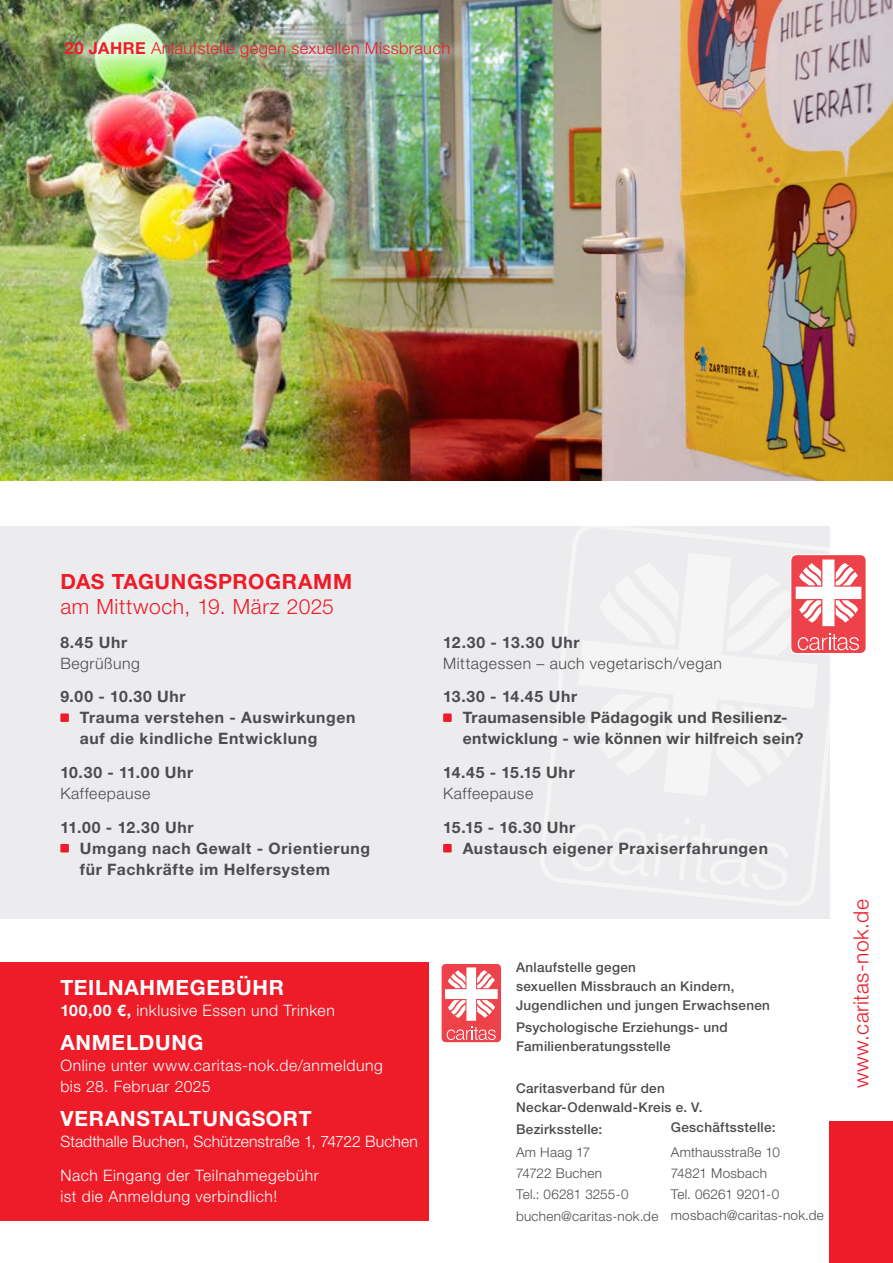
<style>
.page{position:relative;width:893px;height:1263px;background:#fff}
.page>*{position:absolute;margin:0;border:0;box-sizing:border-box;transform-origin:0 0}
.t1{font:700 21px "Helvetica Neue LT Std";letter-spacing:.035em;color:#fff}
.t2{font:300 21px "Helvetica Neue LT Std";letter-spacing:.02em;color:#ee1c28}
.t3{font:700 21px "Helvetica Neue LT Std";letter-spacing:.03em;color:#ee1c28}
.t4{font:300 16.5px "Helvetica Neue LT Std";letter-spacing:.025em;color:#ee1c28}
.t5{font:700 15.75px/21px "Helvetica Neue LT Std";letter-spacing:.04em;color:#4b4c4d}
.t6{font:300 15.75px/21px "Helvetica Neue LT Std";letter-spacing:.035em;color:#fff}
.t7{font:700 15.75px/21px "Helvetica Neue LT Std";letter-spacing:.02em;color:#4b4c4d}
.t8{font:300 15.75px/33.8px "Helvetica Neue LT Std";letter-spacing:.005em;color:#fff}
.t9{font:300 15.75px "Helvetica Neue LT Std";letter-spacing:.035em;color:#4b4c4d}
.t10{font:500 13.5px/19.2px "Helvetica Neue LT Std";letter-spacing:.02em;color:#4b4c4d}
.t11{font:300 13.5px/21.3px "Helvetica Neue LT Std";letter-spacing:.02em;color:#4b4c4d}
.s1{font-weight:700}
</style>
<div class="page">
<div style="left:0;top:526px;width:829px;height:393px;background:#ececee"></div>
<svg style="left:441px;top:963px;width:61px;height:80px"></svg>
<div style="left:442px;top:964px;width:59px;height:78px;background:#ee424a;border-radius:4px"></div>
<svg style="left:445px;top:967px;width:53px;height:73px"></svg>
<div style="left:829px;top:1121px;width:64px;height:142px;background:#ee1c28"></div>
<div style="left:0;top:962px;width:429px;height:258px;background:#ee1c28"></div>
<img style="left:463px;top:0;width:430px;height:480px">
<img style="left:0;top:0;width:463px;height:480px">
<svg style="left:790px;top:554px;width:77px;height:100px"></svg>
<div style="left:791px;top:555px;width:75px;height:98px;background:#ee424a;border-radius:6px"></div>
<svg style="left:790px;top:559px;width:71px;height:97px"></svg>
<div style="left:60px;top:713px;width:9px;height:9px;background:#ee1c28"></div>
<div style="left:60px;top:844px;width:9px;height:8px;background:#ee1c28"></div>
<div style="left:443px;top:713px;width:9px;height:9px;background:#ee1c28"></div>
<div style="left:443px;top:844px;width:9px;height:8px;background:#ee1c28"></div>
<div style="left:47px;top:23px;width:421px;height:53px;background:#fff;opacity:.75"></div>
<p class="t4" style="left:65px;top:38px;width:387px"><span class="s1">20 JAHRE</span> Anlaufstelle gegen sexuellen Missbrauch</p>
<h1 class="t3" style="left:60px;top:568px;width:293px">DAS TAGUNGSPROGRAMM</h1>
<h1 class="t2" style="left:60px;top:594px;width:275px">am Mittwoch, 19. März 2025</h1>
<p class="t5" style="left:60px;top:631px;width:68px">8.45 Uhr</p>
<p class="t9" style="left:60px;top:653px;width:81px">Begrüßung</p>
<p class="t5" style="left:80px;top:686px;width:277px;text-indent:-20px">9.00 - 10.30 Uhr<br>Trauma verstehen - Auswirkungen auf die kindliche Entwicklung</p>
<p class="t5" style="left:60px;top:762px;width:134px">10.30 - 11.00 Uhr</p>
<p class="t9" style="left:60px;top:784px;width:92px">Kaffeepause</p>
<p class="t5" style="left:80px;top:816px;width:292px;text-indent:-19px">11.00 - 12.30 Uhr<br>Umgang nach Gewalt - Orientierung für Fachkräfte im Helfersystem</p>
<p class="t5" style="left:443px;top:631px;width:138px">12.30 - 13.30 Uhr</p>
<p class="t9" style="left:443px;top:653px;width:280px">Mittagessen – auch vegetarisch/vegan</p>
<p class="t7" style="left:463px;top:686px;width:342px;text-indent:-20px">13.30 - 14.45 Uhr<br>Traumasensible Pädagogik und Resilienz&shy;entwicklung - wie können wir hilfreich sein?</p>
<p class="t7" style="left:443px;top:762px;width:133px">14.45 - 15.15 Uhr</p>
<p class="t9" style="left:443px;top:784px;width:92px">Kaffeepause</p>
<p class="t5" style="left:463px;top:816px;width:307px;text-indent:-19px">15.15 - 16.30 Uhr<br>Austausch eigener Praxiserfahrungen</p>
<h1 class="t1" style="left:60px;top:975px;width:225px">TEILNAHMEGEBÜHR</h1>
<p class="t6" style="left:60px;top:1000px;width:276px"><span class="s1">100,00 €,</span> inklusive Essen und Trinken</p>
<h1 class="t1" style="left:60px;top:1030px;width:145px">ANMELDUNG</h1>
<p class="t6" style="left:60px;top:1055px;width:324px">Online unter www.caritas-nok.de/anmeldung bis 28. Februar 2025</p>
<h1 class="t1" style="left:60px;top:1105px;width:253px">VERANSTALTUNGSORT</h1>
<p class="t8" style="left:60px;top:1124px;width:359px">Stadthalle Buchen, Schützenstraße 1, 74722 Buchen<br>Nach Eingang der Teilnahmegebühr</p>
<p class="t6" style="left:60px;top:1185px;width:218px">ist die Anmeldung verbindlich!</p>
<p class="t10" style="left:516px;top:957px;width:255px">Anlaufstelle gegen<br>sexuellen Missbrauch an Kindern,<br>Jugendlichen und jungen Erwachsenen</p>
<p class="t10" style="left:516px;top:1017px;width:213px">Psychologische Erziehungs- und<br>Familienberatungsstelle</p>
<p class="t10" style="left:516px;top:1078px;width:188px">Caritasverband für den<br>Neckar-Odenwald-Kreis e. V.</p>
<p class="t10" style="left:516px;top:1119px;width:88px">Bezirksstelle:</p>
<p class="t11" style="left:516px;top:1141px;width:144px">Am Haag 17<br>74722 Buchen<br>Tel.: 06281 3255-0 buchen@caritas-nok.de</p>
<p class="t10" style="left:671px;top:1118px;width:106px">Geschäftsstelle:</p>
<p class="t11" style="left:671px;top:1141px;width:155px">Amthausstraße 10<br>74821 Mosbach<br>Tel. 06261 9201-0 mosbach@caritas-nok.de</p>
<h1 class="t2" style="left:848px;top:1087px;width:190px;rotate:-90deg">www.caritas-nok.de</h1>
</div>
